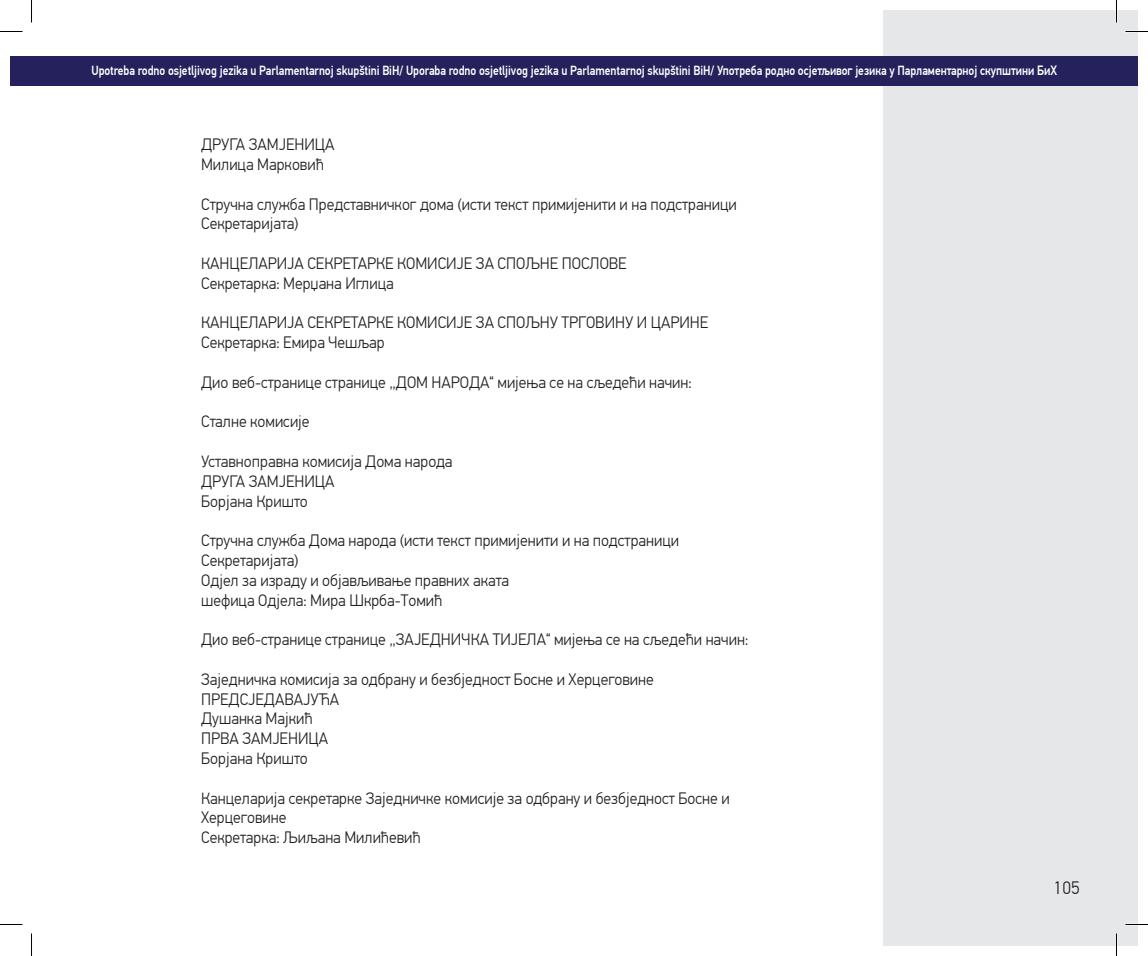
<style>
.page{position:relative;width:1148px;height:956px;background:#fff}
.page>*{position:absolute;margin:0;border:0;box-sizing:border-box;transform-origin:0 0}
.t1{font:300 18px "PF Din Text Pro";color:#231f20}
.t2{font:300 16.5px/19.8px "PF Din Text Pro";color:#231f20;scale:.96 1}
.t3{font:500 13.2px "PF Din Text Pro";letter-spacing:-.005em;color:#fff;scale:.86 1}
.s1{font-size:13.5px}
</style>
<div class="page">
<div style="left:883px;top:10px;width:254px;height:936px;background:#e6e7e9"></div>
<div style="left:10px;top:56px;width:22px;height:30px;background:#25215c"></div>
<div style="left:32px;top:56px;width:1105px;height:30px;background:#25215c"></div>
<hr style="left:1125px;top:923px;width:22px;height:2px;background:#fff">
<hr style="left:1115px;top:0;width:2px;height:23px;background:#fff">
<hr style="left:1115px;top:933px;width:2px;height:23px;background:#fff">
<svg style="left:0;top:31px;width:22px;height:1px"></svg>
<svg style="left:1125px;top:31px;width:22px;height:1px"></svg>
<svg style="left:0;top:924px;width:22px;height:1px"></svg>
<svg style="left:1125px;top:924px;width:22px;height:1px"></svg>
<svg style="left:31px;top:0;width:1px;height:23px"></svg>
<svg style="left:31px;top:933px;width:1px;height:23px"></svg>
<svg style="left:1115px;top:10px;width:1px;height:13px"></svg>
<svg style="left:1115px;top:933px;width:1px;height:13px"></svg>
<p class="t3" style="left:91px;top:63px;width:1123px">Upotreba rodno osjetljivog jezika u Parlamentarnoj skupštini BiH/ Uporaba rodno osjetljivog jezika u Parlamentarnoj skupštini BiH/ Употреба родно осјетљивог језика у Парламентарној скупштини <span class="s1">БиХ</span></p>
<p class="t2" style="left:201px;top:135px;width:140px">ДРУГА ЗАМЈЕНИЦА<br>Милица Марковић</p>
<p class="t2" style="left:201px;top:194px;width:559px">Стручна служба Представничког дома (исти текст примијенити и на подстраници<br>Секретаријата)</p>
<p class="t2" style="left:201px;top:254px;width:445px">КАНЦЕЛАРИЈА СЕКРЕТАРКЕ КОМИСИЈЕ ЗА СПОЉНЕ ПОСЛОВЕ<br>Секретарка: Мерџана Иглица</p>
<p class="t2" style="left:201px;top:313px;width:529px">КАНЦЕЛАРИЈА СЕКРЕТАРКЕ КОМИСИЈЕ ЗА СПОЉНУ ТРГОВИНУ И ЦАРИНЕ<br>Секретарка: Емира Чешљар</p>
<p class="t2" style="left:201px;top:372px;width:512px">Дио веб-странице странице „ДОМ НАРОДА“ мијења се на сљедећи начин:</p>
<p class="t2" style="left:201px;top:412px;width:114px">Сталне комисије</p>
<p class="t2" style="left:201px;top:452px;width:263px">Уставноправна комисија Дома народа<br>ДРУГА ЗАМЈЕНИЦА<br>Борјана Кришто</p>
<p class="t2" style="left:201px;top:531px;width:499px">Стручна служба Дома народа (исти текст примијенити и на подстраници Секретаријата)<br>Одјел за израду и објављивање правних аката<br>шефица Одјела: Мира Шкрба-Томић</p>
<p class="t2" style="left:201px;top:630px;width:571px">Дио веб-странице странице „ЗАЈЕДНИЧКА ТИЈЕЛА“ мијења се на сљедећи начин:</p>
<p class="t2" style="left:201px;top:669px;width:473px">Заједничка комисија за одбрану и безбједност Босне и Херцеговине<br>ПРЕДСЈЕДАВАЈУЋА<br>Душанка Мајкић<br>ПРВА ЗАМЈЕНИЦА<br>Борјана Кришто</p>
<p class="t2" style="left:201px;top:788px;width:552px">Канцеларија секретарке Заједничке комисије за одбрану и безбједност Босне и<br>Херцеговине<br>Секретарка: Љиљана Милићевић</p>
<p class="t1" style="left:1053px;top:878px;width:28px">105</p>
</div>
